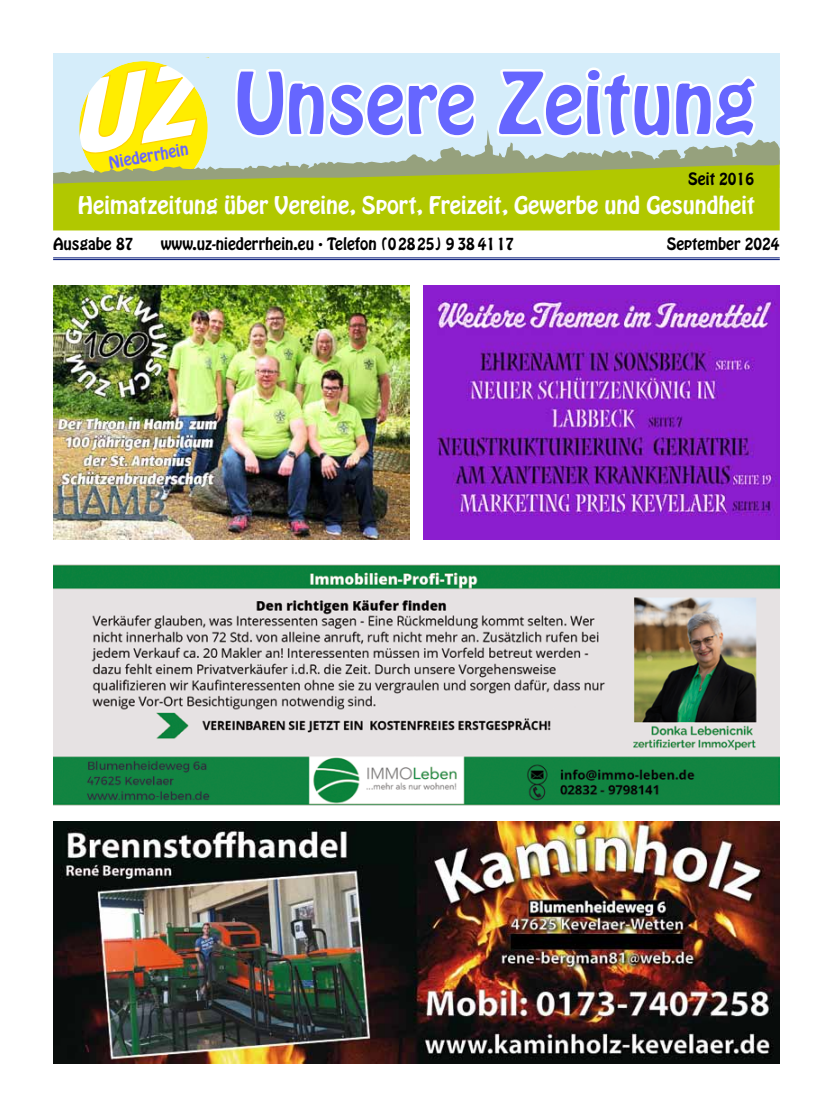
<style>
.page{position:relative;width:833px;height:1117px;background:#fff}
.page>*{position:absolute;margin:0;border:0;box-sizing:border-box;transform-origin:0 0}
.t1{font:75px "Hobo Std";color:#66f}
.t2{font:21.5px "Hobo Std";color:#fff}
.t3{font:15px "Hobo Std";color:#000}
.t4{font:15px "Hobo Std";color:#66f}
</style>
<div class="page">
<div style="left:53px;top:53px;width:726px;height:135px;background:#d5edfa"></div>
<svg style="left:53px;top:258px;width:83px;height:3px"></svg>
<svg style="left:158px;top:258px;width:358px;height:32px"></svg>
<svg style="left:496px;top:67px;width:261px;height:62px"></svg>
<hr style="left:53px;top:257px;width:726px;height:1px;background:#162983">
<hr style="left:53px;top:259px;width:726px;height:1px;background:#162983">
<svg style="left:79px;top:57px;width:397px;height:72px"></svg>
<div style="left:53px;top:184px;width:726px;height:46px;background:#b1c800"></div>
<svg style="left:53px;top:129px;width:726px;height:55px"></svg>
<img style="left:53px;top:821px;width:726px;height:242px">
<img style="left:53px;top:564px;width:727px;height:241px">
<img style="left:423px;top:285px;width:357px;height:254px">
<img style="left:53px;top:285px;width:356px;height:254px">
<h1 class="t1" style="left:235px;top:51px;width:522px">Unsere Zeitung</h1>
<p class="t4" style="left:107px;top:152px;width:82px;rotate:-10deg">Niederrhein</p>
<h2 class="t2" style="left:78px;top:190px;width:678px">Heimatzeitung über Vereine, Sport, Freizeit, Gewerbe und Gesundheit</h2>
<p class="t3" style="left:688px;top:168px;width:67px">Seit 2016</p>
<p class="t3" style="left:53px;top:234px;width:82px">Ausgabe 87</p>
<p class="t3" style="left:161px;top:234px;width:355px">www.uz-niederrhein.eu . Telefon (02825) 9 38 4117</p>
<p class="t3" style="left:666px;top:234px;width:114px">September 2024</p>
</div>
